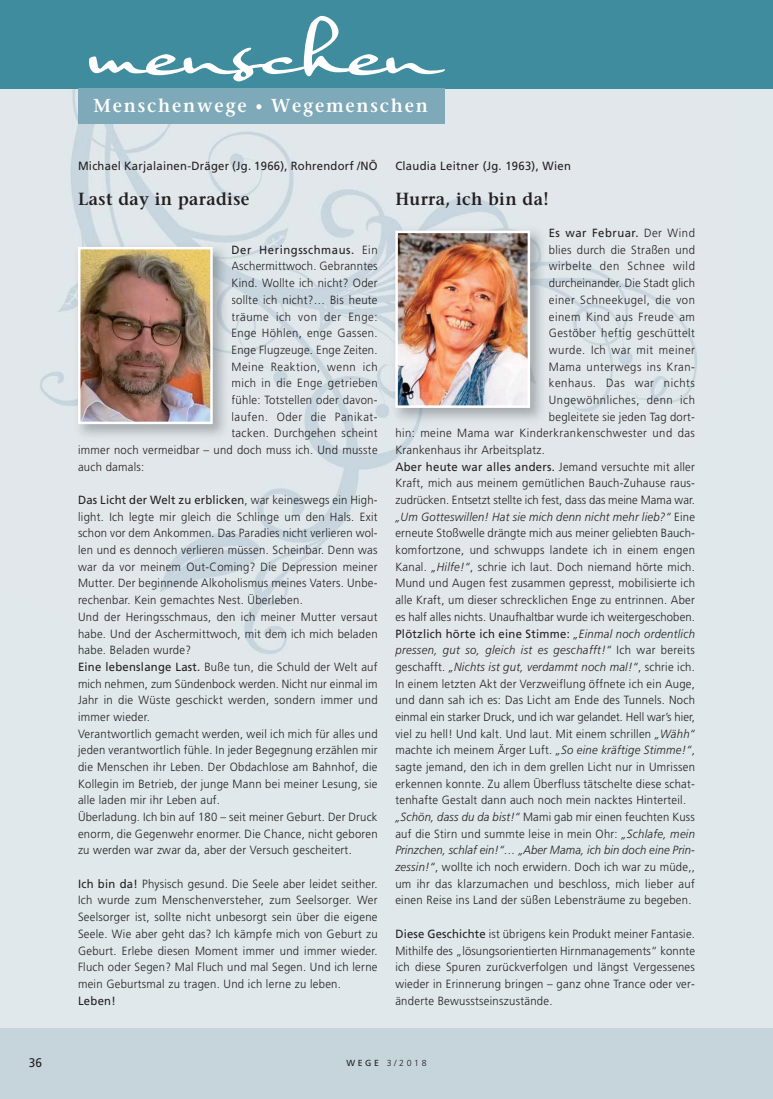
<style>
.page{position:relative;width:773px;height:1099px;background:#fff}
.page>*{position:absolute;margin:0;border:0;box-sizing:border-box;transform-origin:0 0}
.t1{font:68.75px "Nothing";color:#fff}
.t2{font:600 18.75px "Stone Serif Std";letter-spacing:.1em;color:#fff;scale:.95 1}
.t3{font:600 17.5px "Stone Serif Std";letter-spacing:.025em;color:#231f20;scale:.95 1}
.t4{font:12.5px "Frutiger";color:#231f20;scale:.95 1}
.t5{font:300 11.88px/16.6px "Frutiger";letter-spacing:.025em;color:#231f20;text-align:justify;scale:.95 1}
.t6{font:italic 300 11.88px "Frutiger";letter-spacing:.025em;color:#231f20;scale:.95 1}
.t7{font:300 11.88px "Frutiger";letter-spacing:.05em;color:#231f20;scale:.95 1}
.t8{font:300 11.88px "Frutiger";letter-spacing:.005em;color:#231f20;scale:.95 1}
.t9{font:11.88px "Frutiger";letter-spacing:.025em;color:#231f20;scale:.95 1}
.t10{font:11.88px "Frutiger LT Std";letter-spacing:.025em;color:#231f20;scale:.95 1}
.t11{font:300 11.88px "Frutiger";letter-spacing:.045em;color:#231f20;scale:.95 1}
.t12{font:11.88px "Frutiger";letter-spacing:.05em;color:#231f20;scale:.95 1}
.t13{font:11.88px "Frutiger";letter-spacing:.045em;color:#231f20;scale:.95 1}
.t14{font:300 8.75px "Frutiger";color:#231f20}
.s1{font-size:15px}
.s2{font-weight:300}
.s3{font-weight:400}
.s4{font-style:normal}
.s5{font-style:italic}
.s6{font-weight:300;font-style:italic}
</style>
<div class="page">
<div style="left:0;top:0;width:772px;height:1098px;background:#e0e8eb"></div>
<img style="left:40px;top:89px;width:657px;height:565px">
<div style="left:0;top:1028px;width:772px;height:70px;background:#c6d5dc"></div>
<div style="left:0;top:0;width:772px;height:89px;background:#3f8c9f"></div>
<div style="left:78px;top:89px;width:367px;height:35px;background:#7ea9b8"></div>
<img style="left:72px;top:241px;width:159px;height:201px">
<img style="left:81px;top:250px;width:129px;height:171px">
<div style="left:78px;top:247px;width:135px;height:177px;border:2px solid #fff"></div>
<img style="left:389px;top:225px;width:159px;height:201px">
<img style="left:398px;top:234px;width:129px;height:171px">
<div style="left:395px;top:231px;width:135px;height:177px;border:2px solid #fff"></div>
<h1 class="t1" style="left:88px;top:9px;width:348px">menschen</h1>
<h2 class="t2" style="left:93px;top:98px;width:353px">Menschenwege <span class="s1">•</span> Wegemenschen</h2>
<p class="t10" style="left:78px;top:161px;width:317px">Michael Karjalainen-Dräger (Jg. 1966), Rohrendorf /NÖ</p>
<h3 class="t3" style="left:78px;top:192px;width:182px">Last day in paradise</h3>
<p class="t12" style="left:231px;top:245px;width:155px">Der Heringsschmaus. <span class="s2">Ein</span></p>
<p class="t5" style="left:231px;top:259px;width:155px">Aschermittwoch. Gebranntes</p>
<p class="t5" style="left:231px;top:275px;width:155px">Kind. Wollte ich nicht? Oder</p>
<p class="t5" style="left:231px;top:292px;width:155px">sollte ich nicht?… Bis heute</p>
<p class="t7" style="left:231px;top:311px;width:155px">träume ich von der Enge:</p>
<p class="t5" style="left:231px;top:326px;width:155px">Enge Höhlen, enge Gassen.</p>
<p class="t5" style="left:231px;top:342px;width:155px">Enge Flugzeuge. Enge Zeiten.</p>
<p class="t7" style="left:231px;top:361px;width:155px">Meine Reaktion, wenn ich</p>
<p class="t11" style="left:231px;top:378px;width:155px">mich in die Enge getrieben</p>
<p class="t5" style="left:231px;top:392px;width:155px">fühle: Totstellen oder davon-</p>
<p class="t7" style="left:231px;top:412px;width:155px">laufen. Oder die Panikat-</p>
<p class="t5" style="left:231px;top:426px;width:155px">tacken. Durchgehen scheint</p>
<p class="t5" style="left:78px;top:442px;width:317px">immer noch vermeidbar – und doch muss ich. Und musste</p>
<p class="t5" style="left:78px;top:459px;width:71px">auch damals:</p>
<p class="t5" style="left:78px;top:492px;width:317px;text-align:left"><span class="s3">Das Licht der Welt zu erblicken</span>, war keineswegs ein High&shy;light. Ich legte mir gleich die Schlinge um den Hals. Exit schon vor dem Ankommen. Das Paradies nicht verlieren wol&shy;len und es dennoch verlieren müssen. Scheinbar. Denn was war da vor meinem Out-Coming? Die Depression meiner Mutter. Der beginnende Alkoholismus meines Vaters. Unbe&shy;rechenbar. Kein gemachtes Nest. Überleben.<br>Und der Heringsschmaus, den ich meiner Mutter versaut habe. Und der Aschermittwoch, mit dem ich mich beladen habe. Beladen wurde?<br><span class="s3">Eine lebenslange Last.</span> Buße tun, die Schuld der Welt auf mich nehmen, zum Sündenbock werden. Nicht nur einmal im Jahr in die Wüste geschickt werden, sondern immer und immer wieder.<br>Verantwortlich gemacht werden, weil ich mich für alles und jeden verantwortlich fühle. In jeder Begegnung erzählen mir die Menschen ihr Leben. Der Obdachlose am Bahnhof, die Kollegin im Betrieb, der junge Mann bei meiner Lesung, sie alle laden mir ihr Leben auf.<br>Überladung. Ich bin auf 180 – seit meiner Geburt. Der Druck enorm, die Gegenwehr enormer. Die Chance, nicht geboren zu werden war zwar da, aber der Versuch gescheitert.</p>
<p class="t5" style="left:78px;top:876px;width:317px"><span class="s3">Ich bin da!</span> Physisch gesund. Die Seele aber leidet seither.<br>Ich wurde zum Menschenversteher, zum Seelsorger. Wer Seelsorger ist, sollte nicht unbesorgt sein über die eigene Seele. Wie aber geht das? Ich kämpfe mich von Geburt zu Geburt. Erlebe diesen Moment immer und immer wieder.<br>Fluch oder Segen? Mal Fluch und mal Segen. Und ich lerne mein Geburtsmal zu tragen. Und ich lerne zu leben.</p>
<p class="t9" style="left:78px;top:995px;width:41px">Leben!</p>
<p class="t5" style="left:138px;top:274px;width:4px">ˇ</p>
<p class="t10" style="left:395px;top:161px;width:186px">Claudia Leitner (Jg. 1963), Wien</p>
<h3 class="t3" style="left:395px;top:192px;width:163px">Hurra, ich bin da!</h3>
<p class="t13" style="left:548px;top:228px;width:155px">Es war Februar. <span class="s2">Der Wind</span></p>
<p class="t5" style="left:548px;top:242px;width:155px">blies durch die Straßen und</p>
<p class="t7" style="left:548px;top:261px;width:155px">wirbelte den Schnee wild</p>
<p class="t5" style="left:548px;top:275px;width:155px">durcheinander. Die Stadt glich</p>
<p class="t11" style="left:548px;top:295px;width:155px">einer Schneekugel, die von</p>
<p class="t7" style="left:548px;top:311px;width:155px">einem Kind aus Freude am</p>
<p class="t5" style="left:548px;top:326px;width:155px">Gestöber heftig geschüttelt</p>
<p class="t7" style="left:548px;top:345px;width:155px">wurde. Ich war mit meiner</p>
<p class="t11" style="left:548px;top:361px;width:155px">Mama unterwegs ins Kran-</p>
<p class="t7" style="left:548px;top:378px;width:155px">kenhaus. Das war nichts</p>
<p class="t7" style="left:548px;top:395px;width:155px">Ungewöhnliches, denn ich</p>
<p class="t5" style="left:548px;top:409px;width:155px">begleitete sie jeden Tag dort-</p>
<p class="t5" style="left:395px;top:426px;width:317px">hin: meine Mama war Kinderkrankenschwester und das</p>
<p class="t5" style="left:395px;top:442px;width:159px">Krankenhaus ihr Arbeitsplatz.</p>
<p class="t9" style="left:395px;top:462px;width:317px">Aber heute war alles anders. <span class="s2">Jemand versuchte mit aller</span></p>
<p class="t5" style="left:395px;top:476px;width:317px">Kraft, mich aus meinem gemütlichen Bauch-Zuhause raus-</p>
<p class="t8" style="left:395px;top:495px;width:317px">zudrücken. Entsetzt stellte ich fest, dass das meine Mama war.</p>
<p class="t6" style="left:395px;top:512px;width:317px">„Um Gotteswillen! Hat sie mich denn nicht mehr lieb?“ <span class="s4">Eine</span></p>
<p class="t5" style="left:395px;top:526px;width:317px">erneute Stoßwelle drängte mich aus meiner geliebten Bauch-</p>
<p class="t5" style="left:395px;top:542px;width:317px">komfortzone, und schwupps landete ich in einem engen</p>
<p class="t5" style="left:395px;top:559px;width:317px">Kanal. <span class="s5">„Hilfe!“</span>, schrie ich laut. Doch niemand hörte mich.</p>
<p class="t5" style="left:395px;top:576px;width:317px">Mund und Augen fest zusammen gepresst, mobilisierte ich</p>
<p class="t5" style="left:395px;top:592px;width:317px">alle Kraft, um dieser schrecklichen Enge zu entrinnen. Aber</p>
<p class="t5" style="left:395px;top:609px;width:317px">es half alles nichts. Unaufhaltbar wurde ich weitergeschoben.</p>
<p class="t9" style="left:395px;top:628px;width:317px">Plötzlich hörte ich eine Stimme: <span class="s6">„Einmal noch ordentlich</span></p>
<p class="t6" style="left:395px;top:645px;width:317px">pressen, gut so, gleich ist es geschafft!“ <span class="s4">Ich war bereits</span></p>
<p class="t6" style="left:395px;top:662px;width:317px"><span class="s4">geschafft.</span> „Nichts ist gut, verdammt noch mal!“<span class="s4">, schrie ich.</span></p>
<p class="t5" style="left:395px;top:676px;width:317px">In einem letzten Akt der Verzweiflung öffnete ich ein Auge,</p>
<p class="t5" style="left:395px;top:692px;width:317px">und dann sah ich es: Das Licht am Ende des Tunnels. Noch</p>
<p class="t8" style="left:395px;top:712px;width:317px">einmal ein starker Druck, und ich war gelandet. Hell war’s hier,</p>
<p class="t5" style="left:395px;top:726px;width:317px">viel zu hell! Und kalt. Und laut. Mit einem schrillen <span class="s5">„Wähh“</span></p>
<p class="t5" style="left:395px;top:742px;width:317px">machte ich meinem Ärger Luft. <span class="s5">„So eine kräftige Stimme!“</span>,</p>
<p class="t5" style="left:395px;top:759px;width:317px">sagte jemand, den ich in dem grellen Licht nur in Umrissen</p>
<p class="t5" style="left:395px;top:776px;width:317px">erkennen konnte. Zu allem Überfluss tätschelte diese schat-</p>
<p class="t5" style="left:395px;top:792px;width:307px">tenhafte Gestalt dann auch noch mein nacktes Hinterteil.</p>
<p class="t5" style="left:395px;top:809px;width:317px"><span class="s5">„Schön, dass du da bist!“</span> Mami gab mir einen feuchten Kuss</p>
<p class="t5" style="left:395px;top:826px;width:317px">auf die Stirn und summte leise in mein Ohr: <span class="s5">„Schlafe, mein</span></p>
<p class="t6" style="left:395px;top:845px;width:317px">Prinzchen, schlaf ein!“… „Aber Mama, ich bin doch eine Prin-</p>
<p class="t5" style="left:395px;top:859px;width:317px"><span class="s5">zessin!“</span>, wollte ich noch erwidern. Doch ich war zu müde,,</p>
<p class="t5" style="left:395px;top:876px;width:317px">um ihr das klarzumachen und beschloss, mich lieber auf</p>
<p class="t5" style="left:395px;top:892px;width:313px">einen Reise ins Land der süßen Lebensträume zu begeben.</p>
<p class="t5" style="left:395px;top:926px;width:317px"><span class="s3">Diese Geschichte</span> ist übrigens kein Produkt meiner Fantasie.<br>Mithilfe des „lösungsorientierten Hirnmanagements“ konnte ich diese Spuren zurückverfolgen und längst Vergessenes wieder in Erinnerung bringen – ganz ohne Trance oder ver&shy;änderte Bewusstseinszustände.</p>
<p class="t4" style="left:29px;top:1057px;width:16px">36</p>
<p class="t14" style="left:346px;top:1059px;width:82px"><span class="s3">WEGE</span> 3/2018</p>
</div>
